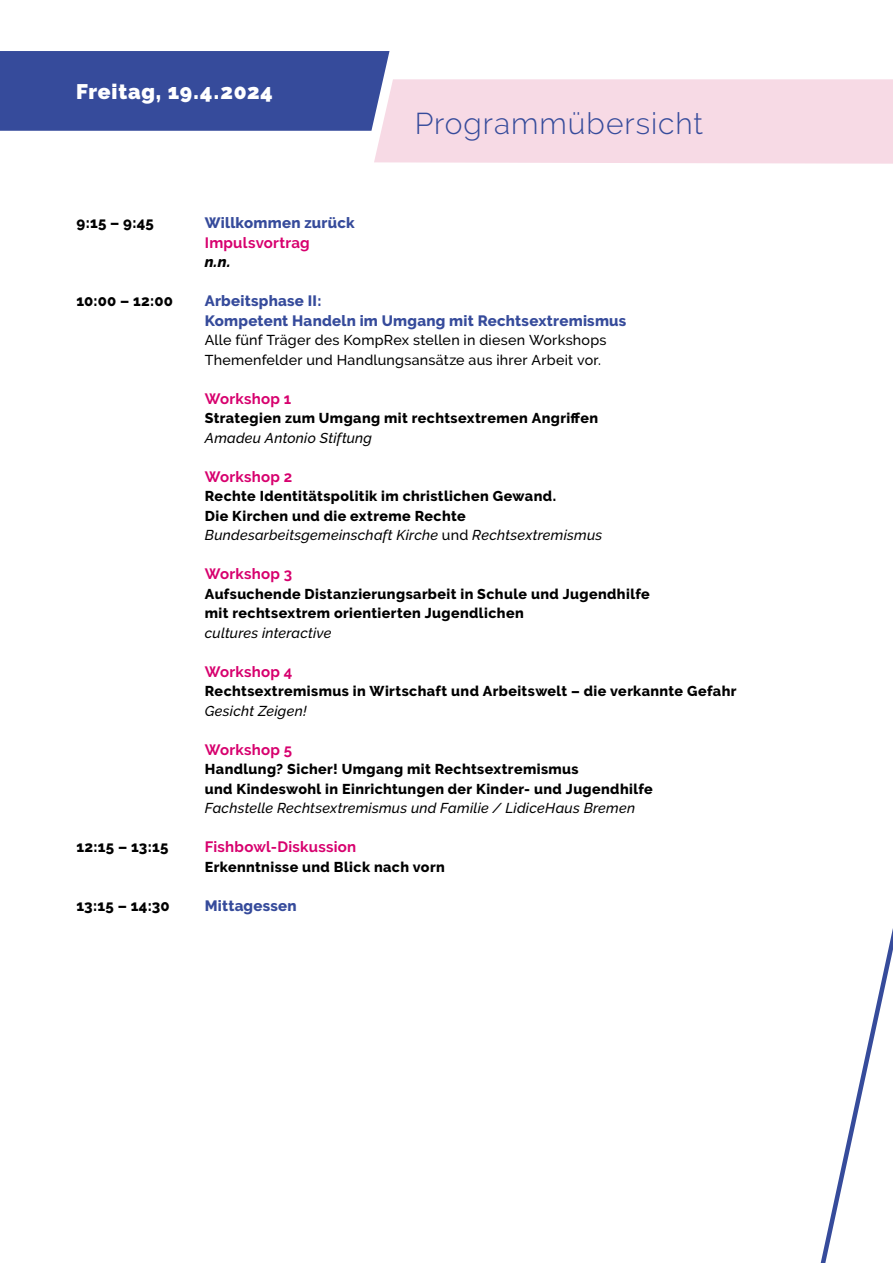
<style>
.page{position:relative;width:893px;height:1263px;background:#fff}
.page>*{position:absolute;margin:0;border:0;box-sizing:border-box;transform-origin:0 0}
.t1{font:300 30px "Raleway";letter-spacing:.03em;color:#364b9b}
.t2{font:900 21px "Raleway";letter-spacing:.035em;color:#fff}
.t3{font:800 15px/19.5px "Raleway";letter-spacing:.015em;color:#364b9b}
.t4{font:700 15px "Raleway";letter-spacing:.015em;color:#d7006e}
.t5{font:800 15px "Raleway";letter-spacing:.01em;color:#000}
.t6{font:italic 800 15px "Raleway";color:#000}
.t7{font:800 14.25px/19.5px "Raleway";letter-spacing:.03em;color:#000}
.t8{font:italic 500 14.25px "Raleway";letter-spacing:.015em;color:#000}
.t9{font:500 14.25px/19.5px "Raleway";letter-spacing:.015em;color:#000}
.s1{font-weight:500;font-style:italic}
.s2{font-weight:500}
</style>
<div class="page">
<svg style="left:820px;top:928px;width:73px;height:335px"></svg>
<svg style="left:0;top:51px;width:893px;height:113px"></svg>
<h2 class="t2" style="left:76px;top:80px;width:198px">Freitag, 19.4.2024</h2>
<h1 class="t1" style="left:415px;top:105px;width:290px">Programmübersicht</h1>
<p class="t5" style="left:77px;top:214px;width:79px">9:15 – 9:45</p>
<p class="t5" style="left:77px;top:292px;width:98px">10:00 – 12:00</p>
<p class="t5" style="left:77px;top:838px;width:93px">12:15 – 13:15</p>
<p class="t5" style="left:77px;top:897px;width:95px">13:15 – 14:30</p>
<p class="t3" style="left:205px;top:213px;width:151px">Willkommen zurück</p>
<p class="t4" style="left:205px;top:234px;width:106px">Impulsvortrag</p>
<p class="t6" style="left:205px;top:253px;width:27px">n.n.</p>
<p class="t3" style="left:205px;top:291px;width:423px">Arbeitsphase II:<br>Kompetent Handeln im Umgang mit Rechtsextremismus</p>
<p class="t9" style="left:205px;top:331px;width:403px">Alle fünf Träger des KompRex stellen in diesen Workshops<br>Themenfelder und Handlungsansätze aus ihrer Arbeit vor.</p>
<p class="t4" style="left:205px;top:390px;width:88px">Workshop 1</p>
<p class="t7" style="left:205px;top:409px;width:395px">Strategien zum Umgang mit rechtsextremen Angriffen</p>
<p class="t8" style="left:205px;top:430px;width:169px">Amadeu Antonio Stiftung</p>
<p class="t4" style="left:205px;top:468px;width:89px">Workshop 2</p>
<p class="t7" style="left:205px;top:487px;width:399px">Rechte Identitätspolitik im christlichen Gewand.<br>Die Kirchen und die extreme Rechte<br><span class="s1">Bundesarbeitsgemeinschaft Kirche</span> <span class="s2">und</span> <span class="s1">Rechtsextremismus</span></p>
<p class="t4" style="left:205px;top:565px;width:89px">Workshop 3</p>
<p class="t7" style="left:205px;top:584px;width:446px">Aufsuchende Distanzierungsarbeit in Schule und Jugendhilfe mit rechtsextrem orientierten Jugendlichen</p>
<p class="t8" style="left:205px;top:625px;width:128px">cultures interactive</p>
<p class="t4" style="left:205px;top:663px;width:89px">Workshop 4</p>
<p class="t7" style="left:205px;top:682px;width:533px">Rechtsextremismus in Wirtschaft und Arbeitswelt – die verkannte Gefahr</p>
<p class="t8" style="left:205px;top:703px;width:103px">Gesicht Zeigen!</p>
<p class="t4" style="left:205px;top:741px;width:89px">Workshop 5</p>
<p class="t7" style="left:205px;top:760px;width:450px">Handlung? Sicher! Umgang mit Rechtsextremismus<br>und Kindeswohl in Einrichtungen der Kinder- und Jugendhilfe</p>
<p class="t8" style="left:205px;top:800px;width:432px">Fachstelle Rechtsextremismus und Familie / LidiceHaus Bremen</p>
<p class="t4" style="left:205px;top:838px;width:153px">Fishbowl-Diskussion</p>
<p class="t7" style="left:205px;top:857px;width:241px">Erkenntnisse und Blick nach vorn</p>
<p class="t3" style="left:205px;top:896px;width:93px">Mittagessen</p>
</div>
